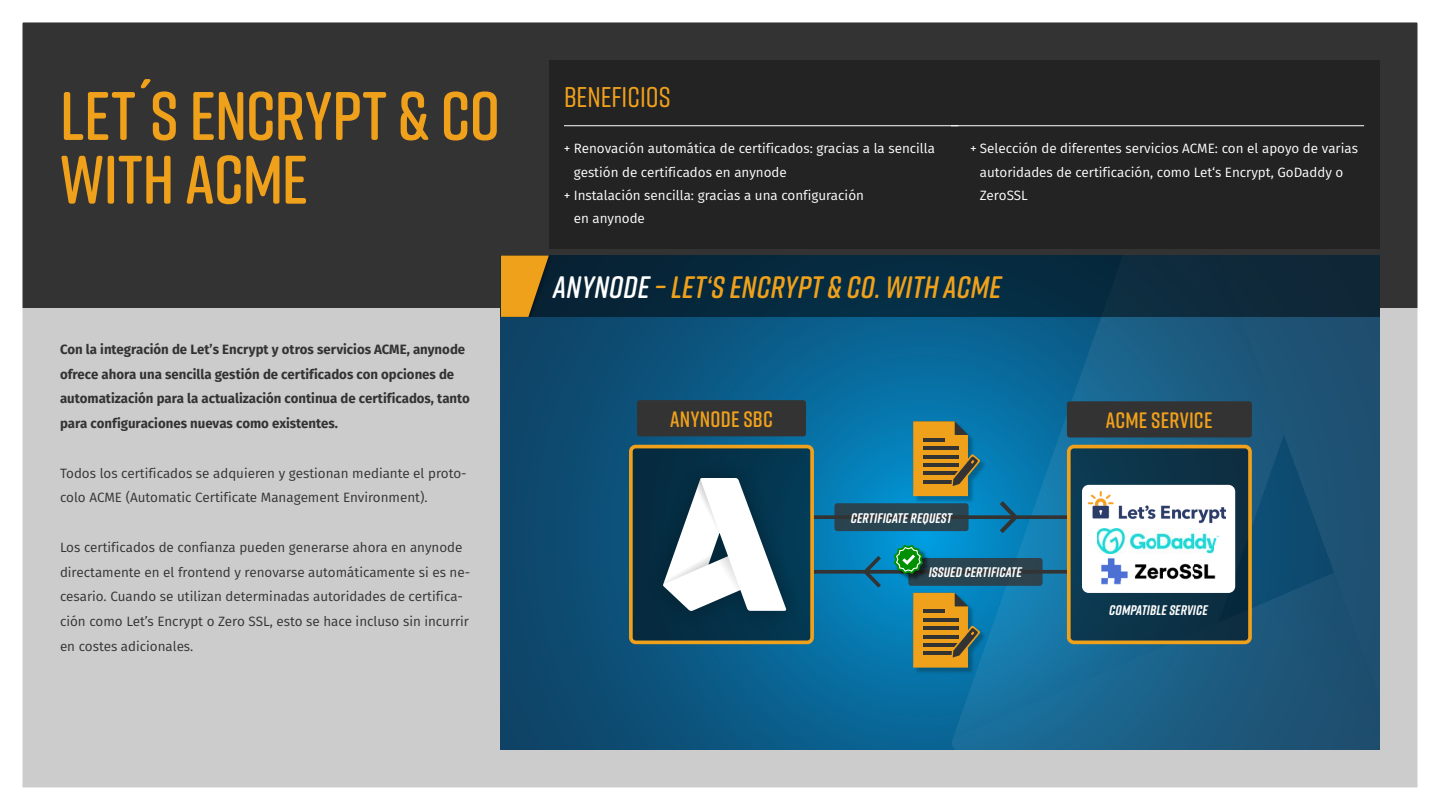
<style>
.page{position:relative;width:1440px;height:810px;background:#ccc}
.page>*{position:absolute;margin:0;border:0;box-sizing:border-box;transform-origin:0 0}
.t1{font:600 68.47px/63.8px "Rift Soft";letter-spacing:-.01em;color:#f0a11b}
.t2{font:italic 600 30.97px "Rift Soft";letter-spacing:.01em;color:#f0a11b}
.t3{font:500 28.5px "Rift Soft";color:#f0a11b}
.t4{font:600 22.27px "Rift Soft";letter-spacing:.01em;color:#f0a11b}
.t5{font:italic 700 13.95px "Rift Soft";letter-spacing:.01em;color:#fff}
.t6{font:13.5px/24.8px "Fira Sans";color:#333}
.t7{font:13.5px/23.4px "Fira Sans";color:#fff}
.t8{font:700 13.5px/24.8px "Fira Sans";color:#333}
.s1{color:#fff}
</style>
<div class="page">
<div style="left:0;top:0;width:1440px;height:308px;background:#333"></div>
<div style="left:549px;top:60px;width:831px;height:189px;background:#232323"></div>
<hr style="left:564px;top:125px;width:394px;height:1px;background:#fff">
<hr style="left:951px;top:125px;width:413px;height:1px;background:#fff">
<svg style="left:501px;top:317px;width:451px;height:433px;background:#0a5c88"></svg>
<svg style="left:952px;top:317px;width:428px;height:433px;background:#145f89"></svg>
<svg style="left:1132px;top:317px;width:152px;height:209px;background:#1b597e"></svg>
<svg style="left:953px;top:547px;width:292px;height:192px;background:#186c98"></svg>
<div style="left:1267px;top:573px;width:113px;height:177px;background:#1e5173"></div>
<div style="left:637px;top:400px;width:169px;height:36px;background:#333;border-radius:3px"></div>
<div style="left:631px;top:447px;width:181px;height:195px;background:linear-gradient(to right,#06283d,#033953);border-radius:5px"></div>
<div style="left:629px;top:445px;width:185px;height:199px;border:4px solid #f0a11b;border-radius:5px"></div>
<div style="left:646px;top:459px;width:157px;height:171px;background:#000;opacity:.3"></div>
<svg style="left:663px;top:478px;width:124px;height:133px;background:#9aacb5"></svg>
<div style="left:914px;top:422px;width:73px;height:81px;background:#000;opacity:.25"></div>
<svg style="left:911px;top:419px;width:69px;height:79px;background:#918042"></svg>
<div style="left:914px;top:594px;width:73px;height:81px;background:#000;opacity:.25"></div>
<svg style="left:911px;top:591px;width:69px;height:79px;background:#918041"></svg>
<div style="left:1067px;top:401px;width:185px;height:36px;background:#333;border-radius:3px"></div>
<div style="left:1069px;top:447px;width:181px;height:195px;background:linear-gradient(to right,#0c3b53,#0e2c3e);border-radius:5px"></div>
<div style="left:1067px;top:445px;width:185px;height:199px;border:4px solid #f0a11b;border-radius:5px"></div>
<div style="left:1082px;top:485px;width:153px;height:108px;background:#fff;border-radius:7px"></div>
<img style="left:1088px;top:491px;width:138px;height:32px">
<img style="left:1097px;top:528px;width:122px;height:25px">
<img style="left:1101px;top:558px;width:115px;height:27px">
<svg style="left:814px;top:515px;width:253px;height:4px"></svg>
<svg style="left:995px;top:497px;width:26px;height:41px"></svg>
<svg style="left:814px;top:570px;width:253px;height:4px"></svg>
<svg style="left:860px;top:552px;width:25px;height:40px"></svg>
<svg style="left:834px;top:503px;width:135px;height:28px;background:#29434f"></svg>
<svg style="left:908px;top:558px;width:135px;height:28px;background:#2a424d"></svg>
<div style="left:895px;top:546px;width:35px;height:35px;background:#000;opacity:.5"></div>
<svg style="left:894px;top:545px;width:29px;height:29px"></svg>
<div style="left:501px;top:256px;width:879px;height:61px;background:#062a3d"></div>
<div style="left:501px;top:256px;width:52px;height:61px;background:#072233"></div>
<svg style="left:501px;top:256px;width:48px;height:61px"></svg>
<div style="left:0;top:0;width:1440px;height:810px;border:22px solid #fff"></div>
<h1 class="t1" style="left:60px;top:82px;width:442px">LET´S ENCRYPT &amp; CO<br>WITH ACME</h1>
<p class="t8" style="left:60px;top:337px;width:411px">Con la integración de Let’s Encrypt y otros servicios ACME, anynode ofrece ahora una sencilla gestión de certificados con opciones de automatización para la actualización continua de certificados, tanto para configuraciones nuevas como existentes.</p>
<p class="t6" style="left:60px;top:460px;width:408px">Todos los certificados se adquieren y gestionan mediante el proto&shy;colo ACME (Automatic Certificate Management Environment).</p>
<p class="t6" style="left:60px;top:535px;width:412px">Los certificados de confianza pueden generarse ahora en anynode directamente en el frontend y renovarse automáticamente si es ne&shy;cesario. Cuando se utilizan determinadas autoridades de certifica&shy;ción como Let’s Encrypt o Zero SSL, esto se hace incluso sin incurrir en costes adicionales.</p>
<h3 class="t3" style="left:564px;top:76px;width:108px">BENEFICIOS</h3>
<p class="t7" style="left:564px;top:137px;width:373px">+ Renovación automática de certificados: gracias a la sencilla</p>
<p class="t7" style="left:574px;top:160px;width:215px">gestión de certificados en anynode</p>
<p class="t7" style="left:564px;top:183px;width:302px">+ Instalación sencilla: gracias a una configuración</p>
<p class="t7" style="left:574px;top:207px;width:73px">en anynode</p>
<p class="t7" style="left:980px;top:137px;width:380px;text-indent:-10px">+ Selección de diferentes servicios ACME: con el apoyo de varias autoridades de certificación, como Let‘s Encrypt, GoDaddy o<br>ZeroSSL</p>
<h2 class="t2" style="left:553px;top:265px;width:450px"><span class="s1">ANYNODE</span> – LET‘S ENCRYPT &amp; CO. WITH ACME</h2>
<h3 class="t4" style="left:670px;top:403px;width:104px">ANYNODE SBC</h3>
<h3 class="t4" style="left:1106px;top:404px;width:108px">ACME SERVICE</h3>
<p class="t5" style="left:851px;top:508px;width:102px">CERTIFICATE REQUEST</p>
<p class="t5" style="left:929px;top:562px;width:95px">ISSUED CERTIFICATE</p>
<p class="t5" style="left:1109px;top:600px;width:100px">COMPATIBLE SERVICE</p>
</div>
